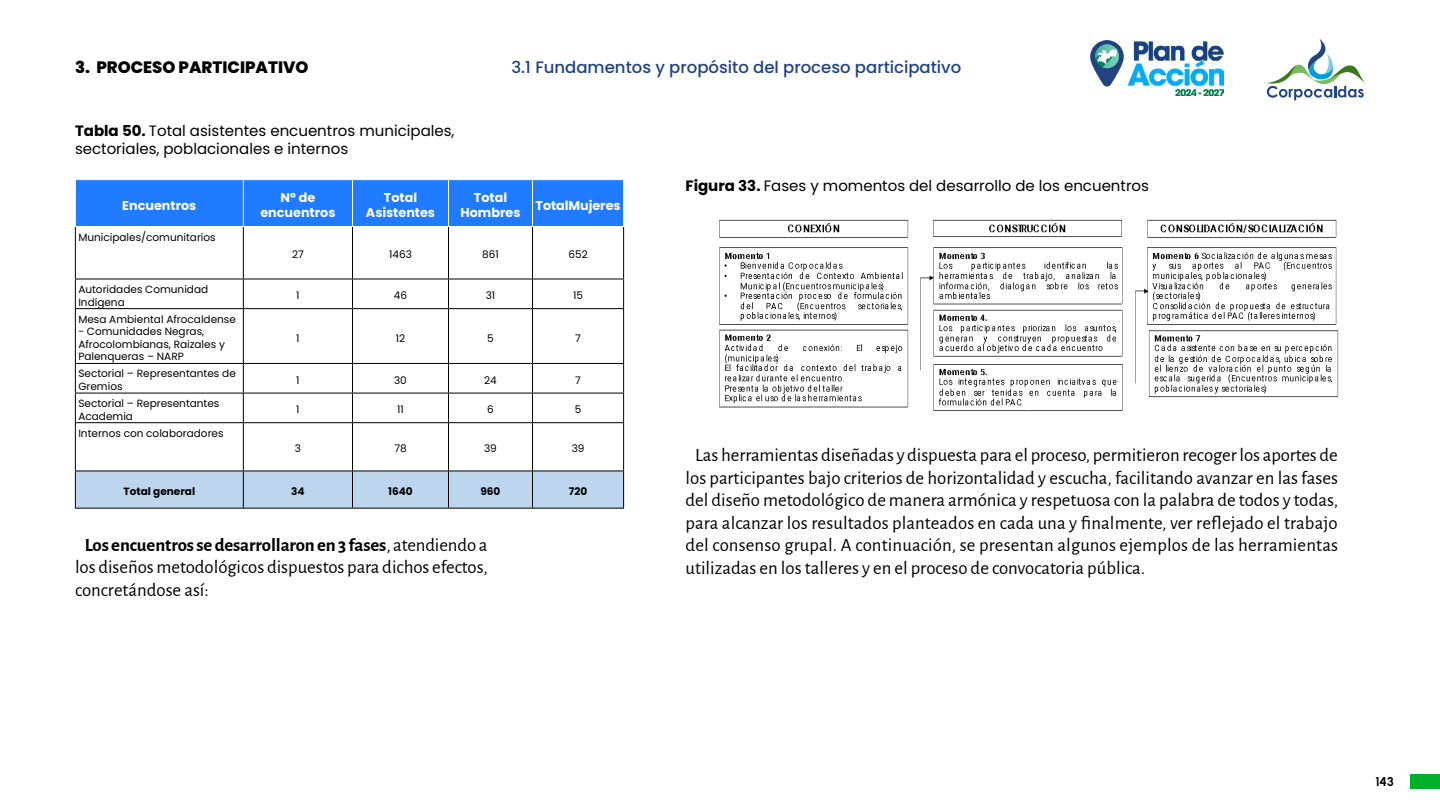
<style>
.page{position:relative;width:1440px;height:810px;background:#fff}
.page>*{position:absolute;margin:0;border:0;box-sizing:border-box;transform-origin:0 0}
.t1{font:18.75px/22.5px "Alegreya Sans";color:#000;text-align:justify}
.t2{font:500 16.5px "Poppins";color:#214285}
.t3{font:800 16.5px "Poppins";color:#000}
.t4{font:15px/18px "Poppins";color:#000}
.t5{font:700 12.75px/15.3px "Poppins";color:#fff;text-align:center}
.t6{font:700 12.75px "Urbanist";color:#000}
.t7{font:10.5px/12.6px "Poppins";color:#000}
.t8{font:700 10.5px "Poppins";color:#000}
.s1{font-weight:700}
</style>
<div class="page">
<div style="left:1410px;top:774px;width:30px;height:15px;background:#00af29"></div>
<svg style="left:1267px;top:39px;width:98px;height:61px"></svg>
<img style="left:1091px;top:41px;width:132px;height:55px">
<div style="left:76px;top:180px;width:547px;height:46px;background:#217bff"></div>
<div style="left:76px;top:472px;width:547px;height:36px;background:#bdd6ee"></div>
<hr style="left:243px;top:180px;width:1px;height:46px;background:#fff">
<hr style="left:352px;top:180px;width:1px;height:46px;background:#fff">
<hr style="left:448px;top:180px;width:1px;height:46px;background:#fff">
<hr style="left:532px;top:180px;width:1px;height:46px;background:#fff">
<hr style="left:75px;top:227px;width:1px;height:52px;background:#000">
<hr style="left:243px;top:227px;width:1px;height:52px;background:#000">
<hr style="left:352px;top:227px;width:1px;height:52px;background:#000">
<hr style="left:448px;top:227px;width:1px;height:52px;background:#000">
<hr style="left:532px;top:227px;width:1px;height:52px;background:#000">
<hr style="left:623px;top:227px;width:1px;height:52px;background:#000">
<hr style="left:75px;top:279px;width:168px;height:1px;background:#000">
<svg style="left:75px;top:279px;width:1px;height:29px"></svg>
<hr style="left:243px;top:279px;width:110px;height:1px;background:#000">
<svg style="left:243px;top:279px;width:1px;height:29px"></svg>
<hr style="left:352px;top:279px;width:96px;height:1px;background:#000">
<svg style="left:352px;top:279px;width:1px;height:29px"></svg>
<hr style="left:448px;top:279px;width:84px;height:1px;background:#000">
<svg style="left:448px;top:279px;width:1px;height:29px"></svg>
<hr style="left:532px;top:279px;width:92px;height:1px;background:#000">
<svg style="left:532px;top:279px;width:1px;height:29px"></svg>
<svg style="left:623px;top:279px;width:1px;height:29px"></svg>
<hr style="left:75px;top:308px;width:168px;height:1px;background:#000">
<hr style="left:75px;top:309px;width:1px;height:54px;background:#000">
<hr style="left:243px;top:308px;width:110px;height:1px;background:#000">
<hr style="left:243px;top:309px;width:1px;height:54px;background:#000">
<hr style="left:352px;top:308px;width:96px;height:1px;background:#000">
<hr style="left:352px;top:309px;width:1px;height:54px;background:#000">
<hr style="left:448px;top:308px;width:84px;height:1px;background:#000">
<hr style="left:448px;top:309px;width:1px;height:54px;background:#000">
<hr style="left:532px;top:308px;width:92px;height:1px;background:#000">
<hr style="left:532px;top:309px;width:1px;height:54px;background:#000">
<hr style="left:623px;top:309px;width:1px;height:54px;background:#000">
<hr style="left:75px;top:363px;width:168px;height:1px;background:#000">
<hr style="left:243px;top:363px;width:110px;height:1px;background:#000">
<hr style="left:352px;top:363px;width:96px;height:1px;background:#000">
<hr style="left:448px;top:363px;width:84px;height:1px;background:#000">
<hr style="left:532px;top:363px;width:92px;height:1px;background:#000">
<hr style="left:75px;top:393px;width:168px;height:1px;background:#000">
<svg style="left:75px;top:364px;width:1px;height:58px"></svg>
<hr style="left:243px;top:393px;width:110px;height:1px;background:#000">
<svg style="left:243px;top:364px;width:1px;height:58px"></svg>
<hr style="left:352px;top:393px;width:96px;height:1px;background:#000">
<svg style="left:352px;top:364px;width:1px;height:58px"></svg>
<hr style="left:448px;top:393px;width:84px;height:1px;background:#000">
<svg style="left:448px;top:364px;width:1px;height:58px"></svg>
<hr style="left:532px;top:393px;width:92px;height:1px;background:#000">
<svg style="left:532px;top:364px;width:1px;height:58px"></svg>
<svg style="left:623px;top:364px;width:1px;height:58px"></svg>
<hr style="left:75px;top:422px;width:168px;height:1px;background:#000">
<hr style="left:75px;top:423px;width:1px;height:48px;background:#000">
<hr style="left:243px;top:422px;width:110px;height:1px;background:#000">
<hr style="left:243px;top:423px;width:1px;height:48px;background:#000">
<hr style="left:352px;top:422px;width:96px;height:1px;background:#000">
<hr style="left:352px;top:423px;width:1px;height:48px;background:#000">
<hr style="left:448px;top:422px;width:84px;height:1px;background:#000">
<hr style="left:448px;top:423px;width:1px;height:48px;background:#000">
<hr style="left:532px;top:422px;width:92px;height:1px;background:#000">
<hr style="left:532px;top:423px;width:1px;height:48px;background:#000">
<hr style="left:623px;top:423px;width:1px;height:48px;background:#000">
<hr style="left:75px;top:471px;width:168px;height:1px;background:#000">
<hr style="left:75px;top:471px;width:1px;height:37px;background:#000">
<hr style="left:243px;top:471px;width:110px;height:1px;background:#000">
<hr style="left:243px;top:471px;width:1px;height:37px;background:#000">
<hr style="left:352px;top:471px;width:96px;height:1px;background:#000">
<hr style="left:352px;top:471px;width:1px;height:37px;background:#000">
<hr style="left:448px;top:471px;width:84px;height:1px;background:#000">
<hr style="left:448px;top:471px;width:1px;height:37px;background:#000">
<hr style="left:532px;top:471px;width:92px;height:1px;background:#000">
<hr style="left:532px;top:471px;width:1px;height:37px;background:#000">
<hr style="left:623px;top:471px;width:1px;height:37px;background:#000">
<hr style="left:75px;top:508px;width:168px;height:1px;background:#000">
<hr style="left:243px;top:508px;width:110px;height:1px;background:#000">
<hr style="left:352px;top:508px;width:96px;height:1px;background:#000">
<hr style="left:448px;top:508px;width:84px;height:1px;background:#000">
<hr style="left:532px;top:508px;width:92px;height:1px;background:#000">
<img style="left:719px;top:219px;width:620px;height:192px">
<p class="t3" style="left:75px;top:57px;width:363px">2 SÍNTESIS AMBIENTAL DE LA JURISDICCIÓN</p>
<p class="t2" style="left:512px;top:57px;width:235px">2 2 Diagnóstico Institucional</p>
<p class="t3" style="left:75px;top:57px;width:235px">3. PROCESO PARTICIPATIVO</p>
<p class="t2" style="left:512px;top:57px;width:451px">3.1 Fundamentos y propósito del proceso participativo</p>
<p class="t4" style="left:75px;top:122px;width:381px"><span class="s1">Tabla 50.</span> Total asistentes encuentros municipales, sectoriales, poblacionales e internos</p>
<p class="t5" style="left:122px;top:198px;width:76px">Encuentros</p>
<p class="t5" style="left:260px;top:190px;width:77px">Nº de encuentros</p>
<p class="t5" style="left:366px;top:190px;width:71px">Total<br>Asistentes</p>
<p class="t5" style="left:461px;top:190px;width:62px">Total<br>Hombres</p>
<p class="t5" style="left:536px;top:198px;width:87px">TotalMujeres</p>
<p class="t7" style="left:78px;top:231px;width:139px">Municipales/comunitarios</p>
<p class="t7" style="left:292px;top:248px;width:13px">27</p>
<p class="t7" style="left:389px;top:248px;width:24px">1463</p>
<p class="t7" style="left:482px;top:248px;width:18px">861</p>
<p class="t7" style="left:568px;top:248px;width:21px">652</p>
<p class="t7" style="left:78px;top:283px;width:131px">Autoridades Comunidad<br>Indígena</p>
<p class="t7" style="left:296px;top:289px;width:5px">1</p>
<p class="t7" style="left:394px;top:289px;width:15px">46</p>
<p class="t7" style="left:486px;top:289px;width:11px">31</p>
<p class="t7" style="left:573px;top:289px;width:11px">15</p>
<p class="t7" style="left:78px;top:313px;width:159px">Mesa Ambiental Afrocaldense</p>
<p class="t7" style="left:78px;top:325px;width:148px">- Comunidades Negras,<br>Afrocolombianas, Raizales y<br>Palenqueras – NARP</p>
<p class="t7" style="left:296px;top:332px;width:5px">1</p>
<p class="t7" style="left:396px;top:332px;width:11px">12</p>
<p class="t7" style="left:487px;top:332px;width:8px">5</p>
<p class="t7" style="left:575px;top:332px;width:7px">7</p>
<p class="t7" style="left:78px;top:368px;width:159px">Sectorial – Representantes de<br>Gremios</p>
<p class="t7" style="left:296px;top:374px;width:5px">1</p>
<p class="t7" style="left:394px;top:374px;width:14px">30</p>
<p class="t7" style="left:484px;top:374px;width:14px">24</p>
<p class="t7" style="left:575px;top:374px;width:7px">7</p>
<p class="t7" style="left:78px;top:397px;width:143px">Sectorial – Representantes<br>Academia</p>
<p class="t7" style="left:296px;top:403px;width:5px">1</p>
<p class="t7" style="left:397px;top:403px;width:8px">11</p>
<p class="t7" style="left:487px;top:403px;width:8px">6</p>
<p class="t7" style="left:575px;top:403px;width:8px">5</p>
<p class="t7" style="left:78px;top:427px;width:147px">Internos con colaboradores</p>
<p class="t7" style="left:295px;top:442px;width:8px">3</p>
<p class="t7" style="left:394px;top:442px;width:14px">78</p>
<p class="t7" style="left:484px;top:442px;width:14px">39</p>
<p class="t7" style="left:572px;top:442px;width:14px">39</p>
<p class="t8" style="left:124px;top:485px;width:73px">Total general</p>
<p class="t8" style="left:291px;top:485px;width:15px">34</p>
<p class="t8" style="left:388px;top:485px;width:26px">1640</p>
<p class="t8" style="left:481px;top:485px;width:21px">960</p>
<p class="t8" style="left:569px;top:485px;width:20px">720</p>
<p class="t1" style="left:75px;top:532px;width:414px;text-indent:10px"><span class="s1">Los encuentros se desarrollaron en 3 fases</span>, atendiendo a los diseños metodológicos dispuestos para dichos efectos, concretándose así:</p>
<p class="t4" style="left:686px;top:177px;width:465px"><span class="s1">Figura 33.</span> Fases y momentos del desarrollo de los encuentros</p>
<p class="t1" style="left:685px;top:443px;width:654px;text-indent:10px">Las herramientas diseñadas y dispuesta para el proceso, permitieron recoger los aportes de los participantes bajo criterios de horizontalidad y escucha, facilitando avanzar en las fases del diseño metodológico de manera armónica y respetuosa con la palabra de todos y todas, para alcanzar los resultados planteados en cada una y finalmente, ver reflejado el trabajo del consenso grupal. A continuación, se presentan algunos ejemplos de las herramientas utilizadas en los talleres y en el proceso de convocatoria pública.</p>
<p class="t6" style="left:1375px;top:773px;width:20px">143</p>
</div>
